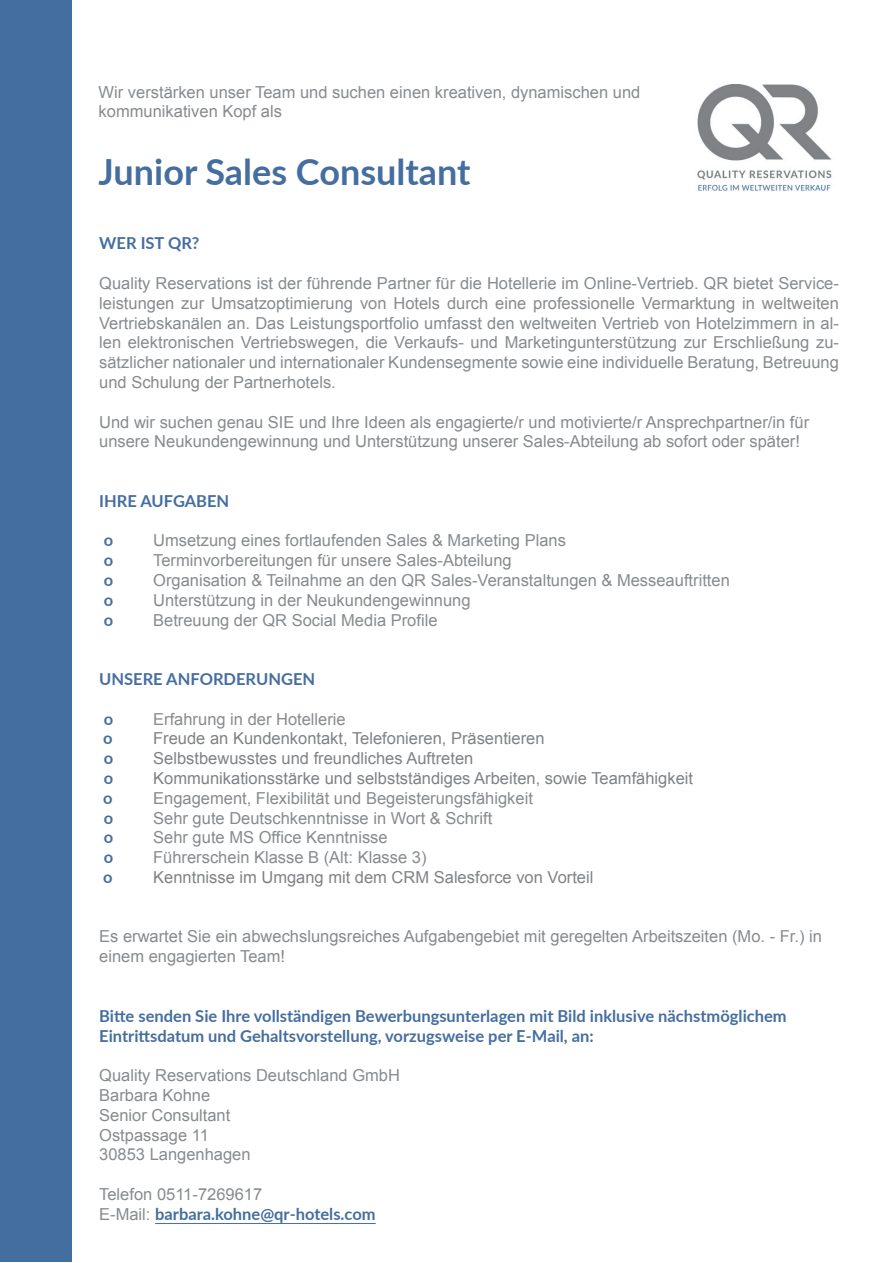
<style>
.page{position:relative;width:893px;height:1263px;background:#fff}
.page>*{position:absolute;margin:0;border:0;box-sizing:border-box;transform-origin:0 0}
.t1{font:700 36px "Lato";color:#456ea0}
.t2{font:16.5px/19.8px "Arial";color:#878b8e;text-align:justify}
.t3{font:700 16.5px "Lato";color:#456ea0}
.t4{font:16.5px "Arial";color:#7f8285}
.s1{font-family:"Arial";font-weight:400;color:#878b8e}
</style>
<div class="page">
<hr style="left:155px;top:1223px;width:221px;height:1px;background:#456ea0">
<div style="left:0;top:0;width:71px;height:1261px;background:#456ea0"></div>
<img style="left:697px;top:84px;width:135px;height:107px">
<p class="t2" style="left:99px;top:82px;width:543px">Wir verstärken unser Team und suchen einen kreativen, dynamischen und</p>
<p class="t2" style="left:99px;top:102px;width:185px">kommunikativen Kopf als</p>
<p class="t1" style="left:99px;top:146px;width:373px">Junior Sales Consultant</p>
<p class="t3" style="left:99px;top:231px;width:102px">WER IST QR?</p>
<p class="t2" style="left:99px;top:273px;width:741px">Quality Reservations ist der führende Partner für die Hotellerie im Online-Vertrieb. QR bietet Service&shy;leistungen zur Umsatzoptimierung von Hotels durch eine professionelle Vermarktung in weltweiten Vertriebskanälen an. Das Leistungsportfolio umfasst den weltweiten Vertrieb von Hotelzimmern in al&shy;len elektronischen Vertriebswegen, die Verkaufs- und Marketingunterstützung zur Erschließung zu&shy;sätzlicher nationaler und internationaler Kundensegmente sowie eine individuelle Beratung, Betreuung und Schulung der Partnerhotels.</p>
<p class="t2" style="left:99px;top:412px;width:711px">Und wir suchen genau SIE und Ihre Ideen als engagierte/r und motivierte/r Ansprechpartner/in für</p>
<p class="t2" style="left:99px;top:432px;width:702px">unsere Neukundengewinnung und Unterstützung unserer Sales-Abteilung ab sofort oder später!</p>
<p class="t3" style="left:99px;top:489px;width:132px">IHRE AUFGABEN</p>
<p class="t3" style="left:104px;top:528px;width:11px">o</p>
<p class="t2" style="left:153px;top:531px;width:414px">Umsetzung eines fortlaufenden Sales &amp; Marketing Plans</p>
<p class="t3" style="left:104px;top:548px;width:11px">o</p>
<p class="t2" style="left:153px;top:551px;width:360px">Terminvorbereitungen für unsere Sales-Abteilung</p>
<p class="t3" style="left:104px;top:568px;width:11px">o</p>
<p class="t2" style="left:153px;top:570px;width:578px">Organisation &amp; Teilnahme an den QR Sales-Veranstaltungen &amp; Messeauftritten</p>
<p class="t3" style="left:104px;top:588px;width:11px">o</p>
<p class="t2" style="left:153px;top:590px;width:319px">Unterstützung in der Neukundengewinnung</p>
<p class="t3" style="left:104px;top:607px;width:11px">o</p>
<p class="t2" style="left:153px;top:610px;width:286px">Betreuung der QR Social Media Profile</p>
<p class="t3" style="left:99px;top:667px;width:218px">UNSERE ANFORDERUNGEN</p>
<p class="t3" style="left:104px;top:706px;width:11px">o</p>
<p class="t2" style="left:153px;top:709px;width:194px">Erfahrung in der Hotellerie</p>
<p class="t3" style="left:103px;top:726px;width:11px">o</p>
<p class="t4" style="left:153px;top:728px;width:393px">Freude an Kundenkontakt, Telefonieren, Präsentieren</p>
<p class="t3" style="left:104px;top:746px;width:11px">o</p>
<p class="t4" style="left:153px;top:748px;width:322px">Selbstbewusstes und freundliches Auftreten</p>
<p class="t3" style="left:104px;top:766px;width:11px">o</p>
<p class="t4" style="left:153px;top:767px;width:541px">Kommunikationsstärke und selbstständiges Arbeiten, sowie Teamfähigkeit</p>
<p class="t3" style="left:103px;top:786px;width:11px">o</p>
<p class="t2" style="left:153px;top:788px;width:381px">Engagement, Flexibilität und Begeisterungsfähigkeit</p>
<p class="t3" style="left:104px;top:805px;width:11px">o</p>
<p class="t2" style="left:153px;top:808px;width:341px">Sehr gute Deutschkenntnisse in Wort &amp; Schrift</p>
<p class="t3" style="left:104px;top:825px;width:11px">o</p>
<p class="t2" style="left:153px;top:828px;width:236px">Sehr gute MS Office Kenntnisse</p>
<p class="t3" style="left:104px;top:845px;width:11px">o</p>
<p class="t2" style="left:153px;top:848px;width:275px">Führerschein Klasse B (Alt: Klasse 3)</p>
<p class="t3" style="left:103px;top:865px;width:11px">o</p>
<p class="t4" style="left:153px;top:866px;width:442px">Kenntnisse im Umgang mit dem CRM Salesforce von Vorteil</p>
<p class="t2" style="left:99px;top:927px;width:724px">Es erwartet Sie ein abwechslungsreiches Aufgabengebiet mit geregelten Arbeitszeiten (Mo. - Fr.) in einem engagierten Team!</p>
<p class="t3" style="left:99px;top:1003px;width:689px">Bitte senden Sie Ihre vollständigen Bewerbungsunterlagen mit Bild inklusive nächstmöglichem</p>
<p class="t3" style="left:99px;top:1023px;width:496px">Eintrittsdatum und Gehaltsvorstellung, vorzugsweise per E-Mail, an:</p>
<p class="t2" style="left:99px;top:1065px;width:302px">Quality Reservations Deutschland GmbH</p>
<p class="t2" style="left:99px;top:1085px;width:112px">Barbara Kohne</p>
<p class="t2" style="left:99px;top:1105px;width:133px">Senior Consultant</p>
<p class="t2" style="left:99px;top:1125px;width:111px">Ostpassage 11</p>
<p class="t2" style="left:99px;top:1145px;width:153px">30853 Langenhagen</p>
<p class="t2" style="left:99px;top:1184px;width:164px">Telefon 0511-7269617</p>
<p class="t3" style="left:99px;top:1201px;width:278px"><span class="s1">E-Mail:</span> barbara.kohne@qr-hotels.com</p>
</div>
